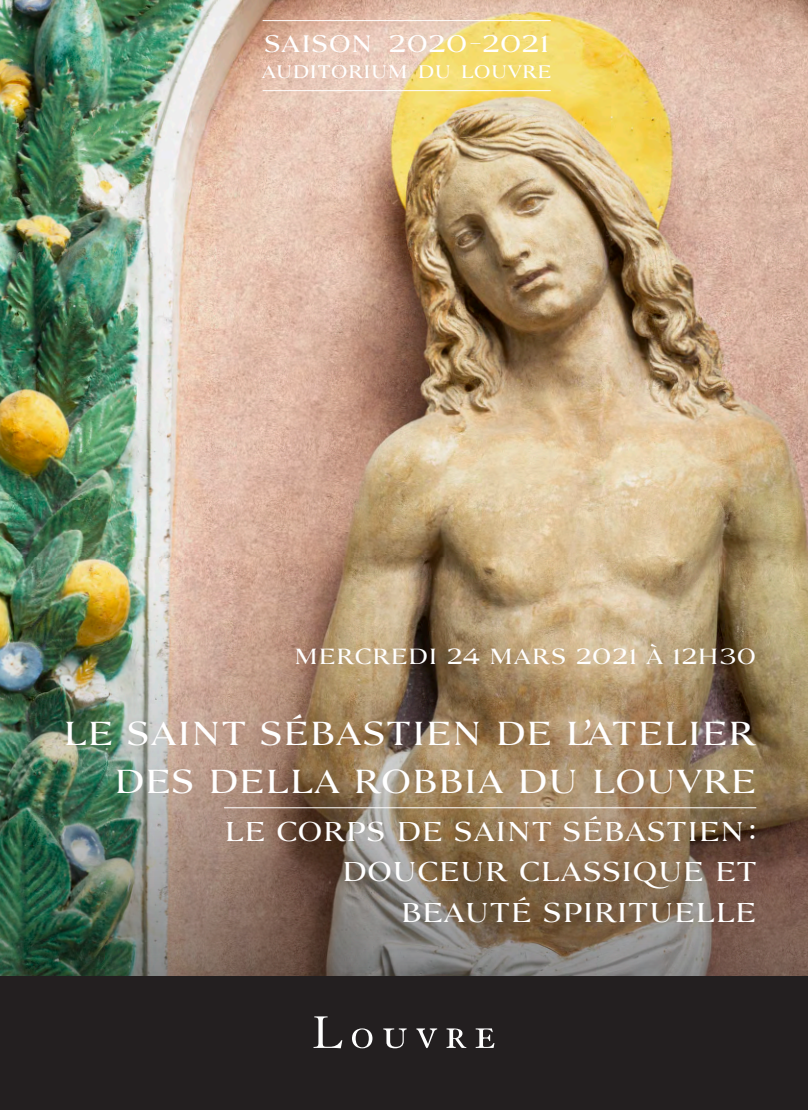
<style>
.page{position:relative;width:808px;height:1110px;background:#fff}
.page>*{position:absolute;margin:0;border:0;box-sizing:border-box;transform-origin:0 0}
.t1{font:33px/48px "Louvre Serif Med";color:#fff;text-align:right}
.t2{font:27px/40.5px "Louvre Serif Med";color:#fff;text-align:right}
.t3{font:23.7px "Louvre Serif Med SC950";letter-spacing:.005em;color:#fff}
.t4{font:21.75px "Louvre Serif Med";letter-spacing:.005em;color:#fff}
.t5{font:18px "Louvre Serif Med SC950";color:#fff}
</style>
<div class="page">
<img style="left:0;top:0;width:808px;height:557px">
<img style="left:0;top:557px;width:808px;height:420px">
<hr style="left:263px;top:90px;width:288px;height:1px;background:#fff">
<hr style="left:263px;top:20px;width:288px;height:1px;background:#fff">
<hr style="left:224px;top:807px;width:532px;height:1px;background:#fff">
<div style="left:0;top:977px;width:808px;height:133px;background:#231f20"></div>
<svg style="left:313px;top:1016px;width:29px;height:32px"></svg>
<svg style="left:352px;top:1028px;width:20px;height:20px"></svg>
<svg style="left:383px;top:1028px;width:24px;height:20px"></svg>
<svg style="left:416px;top:1028px;width:21px;height:20px"></svg>
<svg style="left:446px;top:1028px;width:20px;height:20px"></svg>
<svg style="left:476px;top:1028px;width:18px;height:20px"></svg>
<p class="t3" style="left:264px;top:29px;width:287px">SAISON 2020-2021</p>
<p class="t5" style="left:261px;top:60px;width:292px">AUDITORIUM DU LOUVRE</p>
<p class="t4" style="left:294px;top:642px;width:464px">MERCREDI 24 MARS 2021 À 12H30</p>
<p class="t1" style="left:63px;top:709px;width:695px">LE SAINT SÉBASTIEN DE L’ATELIER<br>DES DELLA ROBBIA DU LOUVRE</p>
<p class="t2" style="left:224px;top:811px;width:534px">LE CORPS DE SAINT SÉBASTIEN:<br>DOUCEUR CLASSIQUE ET<br>BEAUTÉ SPIRITUELLE</p>
</div>
